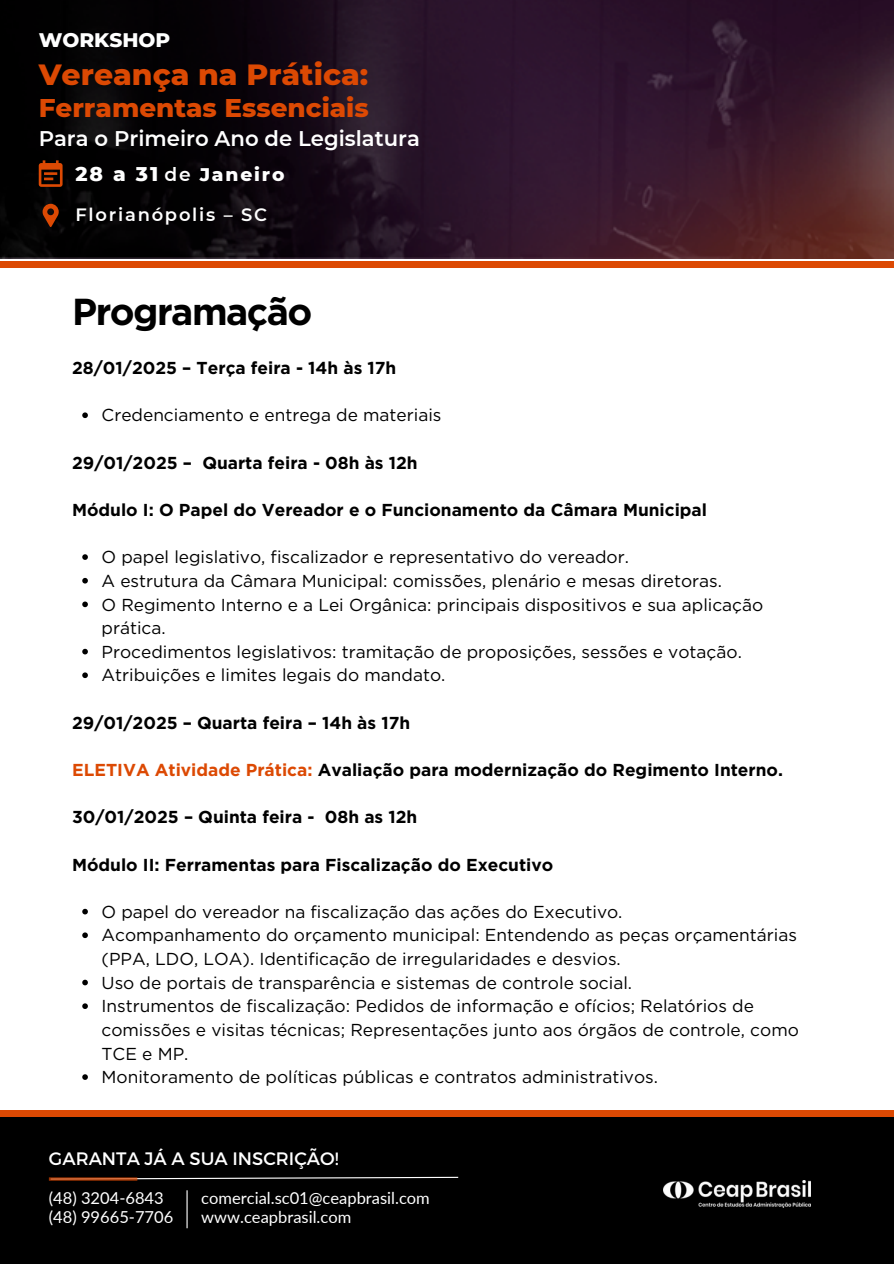
<style>
.page{position:relative;width:894px;height:1264px;background:#fff}
.page>*{position:absolute;margin:0;border:0;box-sizing:border-box;transform-origin:0 0}
.t1{font:700 37.5px "Gotham";letter-spacing:-.04em;color:#000}
.t2{font:800 29.85px "Montserrat";color:#dc4903}
.t3{font:800 26.25px "Montserrat";color:#dc4903}
.t4{font:600 21.15px "Montserrat";color:#fff}
.t5{font:800 20.1px "Montserrat";color:#fff}
.t6{font:800 18.6px "Montserrat";letter-spacing:.1em;color:#fff}
.t7{font:18px "Montserrat";color:#fff}
.t8{font:600 17.85px "Montserrat";letter-spacing:.1em;color:#fff}
.t9{font:17.25px/23.7px "Gotham";color:#000}
.t10{font:700 17.25px "Gotham";color:#000}
.t11{font:16.5px/19.2px "Lato";color:#fff}
.s1{font-size:20.25px}
.s2{font-weight:600}
.s3{color:#dc4903}
</style>
<div class="page">
<svg style="left:82px;top:412px;width:6px;height:6px"></svg>
<svg style="left:82px;top:554px;width:6px;height:6px"></svg>
<svg style="left:82px;top:578px;width:6px;height:5px"></svg>
<svg style="left:82px;top:601px;width:6px;height:6px"></svg>
<svg style="left:82px;top:648px;width:6px;height:6px"></svg>
<svg style="left:82px;top:672px;width:6px;height:6px"></svg>
<svg style="left:82px;top:908px;width:6px;height:6px"></svg>
<svg style="left:82px;top:932px;width:6px;height:6px"></svg>
<svg style="left:82px;top:979px;width:6px;height:6px"></svg>
<svg style="left:82px;top:1003px;width:6px;height:5px"></svg>
<svg style="left:82px;top:1074px;width:6px;height:5px"></svg>
<img style="left:0;top:0;width:893px;height:258px">
<div style="left:0;top:261px;width:893px;height:7px;background:#dc4903"></div>
<div style="left:0;top:1113px;width:893px;height:150px;background:#000"></div>
<div style="left:0;top:1109px;width:893px;height:7px;background:#dc4903"></div>
<img style="left:663px;top:1180px;width:147px;height:27px">
<svg style="left:137px;top:1176px;width:322px;height:4px"></svg>
<hr style="left:49px;top:1177px;width:88px;height:3px;background:#dc4903">
<hr style="left:186px;top:1190px;width:1px;height:38px;background:#fff">
<svg style="left:39px;top:160px;width:23px;height:27px"></svg>
<svg style="left:43px;top:204px;width:15px;height:23px"></svg>
<p class="t5" style="left:39px;top:28px;width:133px">WORKSHOP</p>
<p class="t2" style="left:39px;top:56px;width:331px">Vereança na Prática:</p>
<p class="t4" style="left:39px;top:126px;width:382px">Para o Primeiro Ano de Legislatura</p>
<p class="t3" style="left:39px;top:91px;width:331px">Ferramentas Essenciais</p>
<p class="t6" style="left:75px;top:163px;width:210px"><span class="s1">28 a 31</span> <span class="s2">de</span> Janeiro</p>
<p class="t8" style="left:75px;top:204px;width:193px">Florianópolis – SC</p>
<p class="t1" style="left:72px;top:289px;width:242px">Programação</p>
<h4 class="t10" style="left:72px;top:357px;width:325px">28/01/2025 – Terça feira - 14h às 17h</h4>
<h2 class="t9" style="left:101px;top:403px;width:341px">Credenciamento e entrega de materiais</h2>
<h3 class="t10" style="left:72px;top:452px;width:347px">29/01/2025 – Quarta feira - 08h às 12h</h3>
<h5 class="t10" style="left:72px;top:499px;width:636px">Módulo I: O Papel do Vereador e o Funcionamento da Câmara Municipal</h5>
<p class="t9" style="left:101px;top:545px;width:528px">O papel legislativo, fiscalizador e representativo do vereador.</p>
<h5 class="t9" style="left:101px;top:569px;width:622px">A estrutura da Câmara Municipal: comissões, plenário e mesas diretoras.</h5>
<p class="t9" style="left:101px;top:592px;width:663px">O Regimento Interno e a Lei Orgânica: principais dispositivos e sua aplicação prática.</p>
<p class="t9" style="left:101px;top:639px;width:641px">Procedimentos legislativos: tramitação de proposições, sessões e votação.</p>
<p class="t9" style="left:101px;top:663px;width:345px">Atribuições e limites legais do mandato.</p>
<h1 class="t10" style="left:72px;top:712px;width:339px">29/01/2025 – Quarta feira – 14h às 17h</h1>
<p class="t10" style="left:72px;top:759px;width:712px"><span class="s3">ELETIVA Atividade Prática:</span> Avaliação para modernização do Regimento Interno.</p>
<p class="t10" style="left:72px;top:806px;width:346px">30/01/2025 – Quinta feira - 08h as 12h</p>
<p class="t10" style="left:72px;top:854px;width:482px">Módulo II: Ferramentas para Fiscalização do Executivo</p>
<p class="t9" style="left:101px;top:899px;width:522px">O papel do vereador na fiscalização das ações do Executivo.</p>
<p class="t9" style="left:101px;top:923px;width:696px">Acompanhamento do orçamento municipal: Entendendo as peças orçamentárias (PPA, LDO, LOA). Identificação de irregularidades e desvios.</p>
<p class="t9" style="left:101px;top:970px;width:532px">Uso de portais de transparência e sistemas de controle social.</p>
<p class="t9" style="left:101px;top:994px;width:698px">Instrumentos de fiscalização: Pedidos de informação e ofícios; Relatórios de comissões e visitas técnicas; Representações junto aos órgãos de controle, como<br>TCE e MP.</p>
<p class="t9" style="left:101px;top:1065px;width:558px">Monitoramento de políticas públicas e contratos administrativos.</p>
<p class="t7" style="left:49px;top:1146px;width:291px">GARANTA JÁ A SUA INSCRIÇÃO!</p>
<p class="t11" style="left:49px;top:1187px;width:126px">(48) 3204-6843 (48) 99665-7706</p>
<p class="t11" style="left:201px;top:1187px;width:230px">comercial.sc01@ceapbrasil.com www.ceapbrasil.com</p>
</div>
